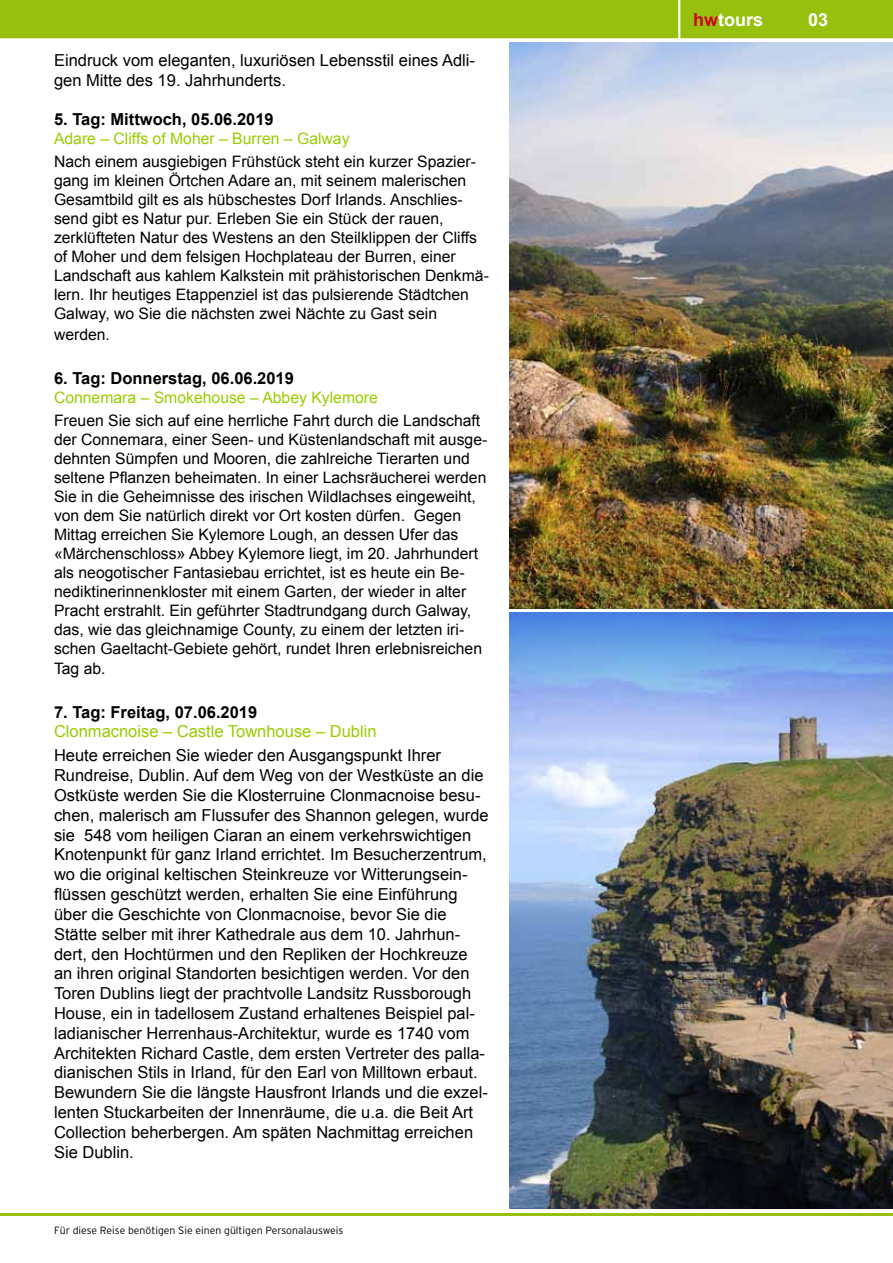
<style>
.page{position:relative;width:893px;height:1263px;background:#fff}
.page>*{position:absolute;margin:0;border:0;box-sizing:border-box;transform-origin:0 0}
.t1{font:700 18px "Arial";color:#fff}
.t2{font:16.5px/19.8px "Arial";color:#000}
.t3{font:700 16.5px "Arial";color:#000}
.t4{font:16.5px "Arial";color:#9c0}
.t5{font:15.75px/19px "Arial";color:#000}
.t6{font:15.75px "Arial";color:#9c0}
.t7{font:300 10.5px "Interstate";color:#000}
.s1{font-size:16.5px}
.s2{color:#cd071e}
</style>
<div class="page">
<div style="left:0;top:0;width:893px;height:38px;background:#97c00e"></div>
<hr style="left:0;top:1213px;width:893px;height:2px;background:#97c00e">
<img style="left:510px;top:43px;width:383px;height:565px">
<img style="left:510px;top:612px;width:383px;height:597px">
<p class="t2" style="left:54px;top:50px;width:422px">Eindruck vom eleganten, luxuriösen Lebensstil eines Adli&shy;gen Mitte des 19. Jahrhunderts.</p>
<p class="t3" style="left:54px;top:109px;width:221px">5. Tag: Mittwoch, 05.06.2019</p>
<p class="t6" style="left:54px;top:128px;width:297px">Adare – Cliffs of Moher – Burren – Galway</p>
<p class="t5" style="left:54px;top:153px;width:436px">Nach einem ausgiebigen Frühstück steht ein kurzer Spazier&shy;gang im kleinen Örtchen Adare an, mit seinem malerischen Gesamtbild gilt es als hübschestes Dorf Irlands. Anschlies&shy;send gibt es Natur pur. Erleben Sie ein Stück der rauen, zerklüfteten Natur des Westens an den Steilklippen der Cliffs of Moher und dem felsigen Hochplateau der Burren, einer Landschaft aus kahlem Kalkstein mit prähistorischen Denkmä&shy;lern. Ihr heutiges Etappenziel ist das pulsierende Städtchen Galway, wo Sie die nächsten zwei Nächte zu Gast sein</p>
<p class="t5" style="left:54px;top:325px;width:58px">werden.</p>
<p class="t3" style="left:54px;top:367px;width:241px">6. Tag: Donnerstag, 06.06.2019</p>
<p class="t6" style="left:54px;top:387px;width:325px">Connemara – Smokehouse – Abbey Kylemore</p>
<p class="t5" style="left:54px;top:411px;width:435px">Freuen Sie sich auf eine herrliche Fahrt durch die Landschaft der Connemara, einer Seen- und Küstenlandschaft mit ausge&shy;dehnten Sümpfen und Mooren, die zahlreiche Tierarten und seltene Pflanzen beheimaten. In einer Lachsräucherei werden Sie in die Geheimnisse des irischen Wildlachses eingeweiht, von dem Sie natürlich direkt vor Ort kosten dürfen. Gegen Mittag erreichen Sie Kylemore Lough, an dessen Ufer das «Märchenschloss<span class="s1">»</span> Abbey Kylemore liegt, im 20. Jahrhundert als neogotischer Fantasiebau errichtet, ist es heute ein Be&shy;nediktinerinnenkloster mit einem Garten, der wieder in alter Pracht erstrahlt. Ein geführter Stadtrundgang durch Galway, das, wie das gleichnamige County, zu einem der letzten iri&shy;schen Gaeltacht-Gebiete gehört, rundet Ihren erlebnisreichen Tag ab.</p>
<p class="t3" style="left:54px;top:701px;width:205px">7. Tag: Freitag, 07.06.2019</p>
<p class="t4" style="left:54px;top:721px;width:324px">Clonmacnoise – Castle Townhouse – Dublin</p>
<p class="t2" style="left:54px;top:746px;width:436px">Heute erreichen Sie wieder den Ausgangspunkt Ihrer Rundreise, Dublin. Auf dem Weg von der Westküste an die Ostküste werden Sie die Klosterruine Clonmacnoise besu&shy;chen, malerisch am Flussufer des Shannon gelegen, wurde sie 548 vom heiligen Ciaran an einem verkehrswichtigen Knotenpunkt für ganz Irland errichtet. Im Besucherzentrum, wo die original keltischen Steinkreuze vor Witterungsein&shy;flüssen geschützt werden, erhalten Sie eine Einführung über die Geschichte von Clonmacnoise, bevor Sie die Stätte selber mit ihrer Kathedrale aus dem 10. Jahrhun&shy;dert, den Hochtürmen und den Repliken der Hochkreuze an ihren original Standorten besichtigen werden. Vor den Toren Dublins liegt der prachtvolle Landsitz Russborough House, ein in tadellosem Zustand erhaltenes Beispiel pal&shy;ladianischer Herrenhaus-Architektur, wurde es 1740 vom Architekten Richard Castle, dem ersten Vertreter des palla&shy;dianischen Stils in Irland, für den Earl von Milltown erbaut.<br>Bewundern Sie die längste Hausfront Irlands und die exzel&shy;lenten Stuckarbeiten der Innenräume, die u.a. die Beit Art Collection beherbergen. Am späten Nachmittag erreichen Sie Dublin.</p>
<p class="t7" style="left:54px;top:1224px;width:291px">Für diese Reise benötigen Sie einen gültigen Personalausweis</p>
<p class="t1" style="left:693px;top:8px;width:72px"><span class="s2">hw</span>tours</p>
<p class="t1" style="left:808px;top:8px;width:22px">03</p>
</div>
